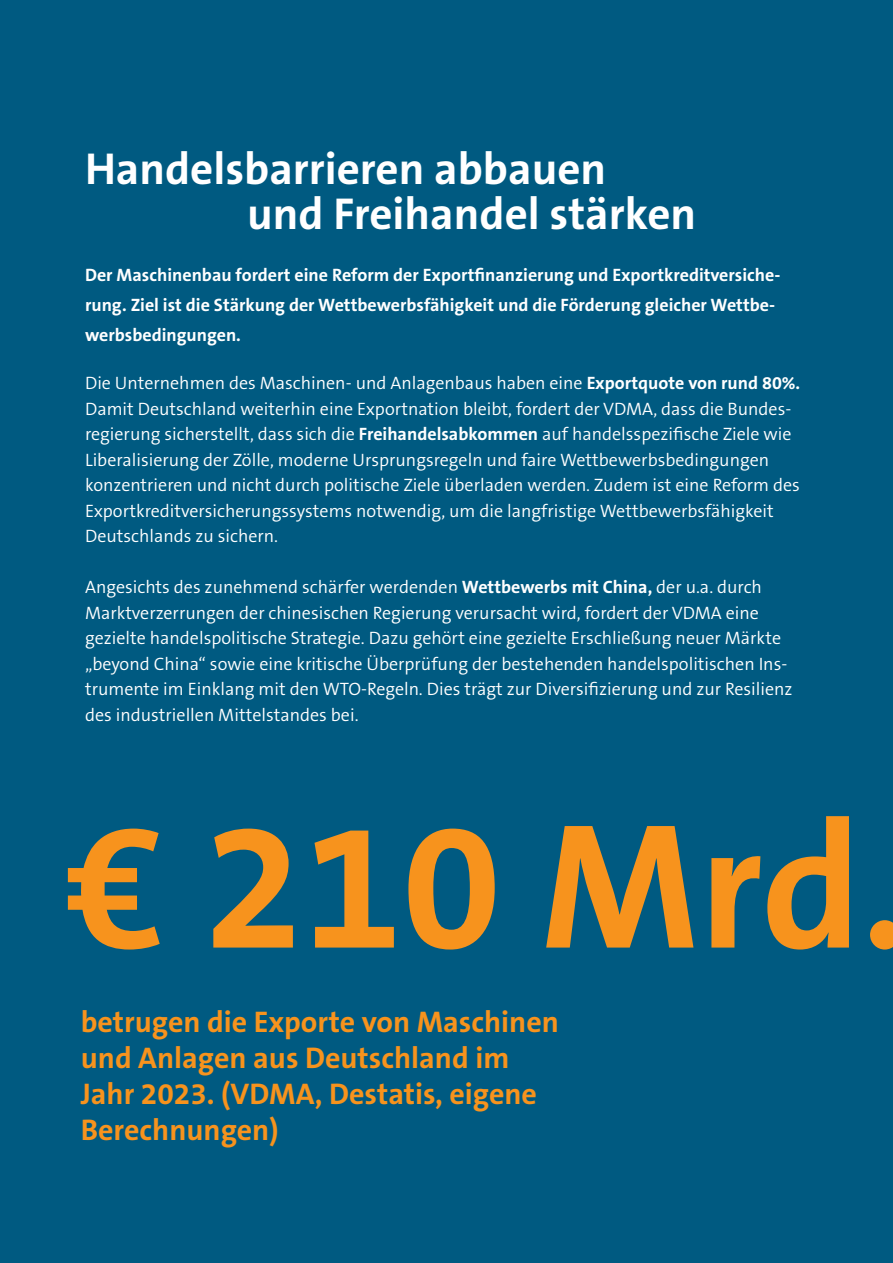
<style>
.page{position:relative;width:893px;height:1263px;background:#005a81}
.page>*{position:absolute;margin:0;border:0;box-sizing:border-box;transform-origin:0 0}
.t1{font:700 180px "The Sans B Plus W7";color:#f7931d}
.t2{font:700 45px/45px "The Sans B Plus W7";color:#fff}
.t3{font:700 30px/36px "The Sans B Plus W7";color:#f7931d}
.t4{font:300 18px/25.5px "The Sans B Plus W4";color:#fff}
.t5{font:700 18px/30px "The Sans B Plus W7";color:#fff}
.s1{font-family:"The Sans B Plus W7";font-weight:700}
</style>
<div class="page">
<h2 class="t2" style="left:247px;top:146px;width:451px;text-indent:-162px">Handelsbarrieren abbauen<br>und Freihandel stärken</h2>
<p class="t5" style="left:85px;top:260px;width:697px">Der Maschinenbau fordert eine Reform der Exportfinanzierung und Exportkreditversiche&shy;rung. Ziel ist die Stärkung der Wettbewerbsfähigkeit und die Förderung gleicher Wettbe&shy;werbsbedingungen.</p>
<p class="t4" style="left:85px;top:370px;width:717px">Die Unternehmen des Maschinen- und Anlagenbaus haben eine <span class="s1">Exportquote von rund 80%.<br></span>Damit Deutschland weiterhin eine Exportnation bleibt, fordert der VDMA, dass die Bundes&shy;regierung sicherstellt, dass sich die <span class="s1">Freihandelsabkommen</span> auf handelsspezifische Ziele wie Liberalisierung der Zölle, moderne Ursprungsregeln und faire Wettbewerbsbedingungen konzentrieren und nicht durch politische Ziele überladen werden. Zudem ist eine Reform des Exportkreditversicherungssystems notwendig, um die langfristige Wettbewerbsfähigkeit Deutschlands zu sichern.</p>
<p class="t4" style="left:85px;top:574px;width:709px">Angesichts des zunehmend schärfer werdenden <span class="s1">Wettbewerbs mit China,</span> der u.a. durch Marktverzerrungen der chinesischen Regierung verursacht wird, fordert der VDMA eine gezielte handelspolitische Strategie. Dazu gehört eine gezielte Erschließung neuer Märkte „beyond China“ sowie eine kritische Überprüfung der bestehenden handelspolitischen Ins&shy;trumente im Einklang mit den WTO-Regeln. Dies trägt zur Diversifizierung und zur Resilienz des industriellen Mittelstandes bei.</p>
<h1 class="t1" style="left:66px;top:771px;width:844px">€ 210 Mrd.</h1>
<h3 class="t3" style="left:81px;top:1004px;width:480px">betrugen die Exporte von Maschinen und Anlagen aus Deutschland im<br>Jahr 2023. (VDMA, Destatis, eigene<br>Berechnungen)</h3>
</div>
